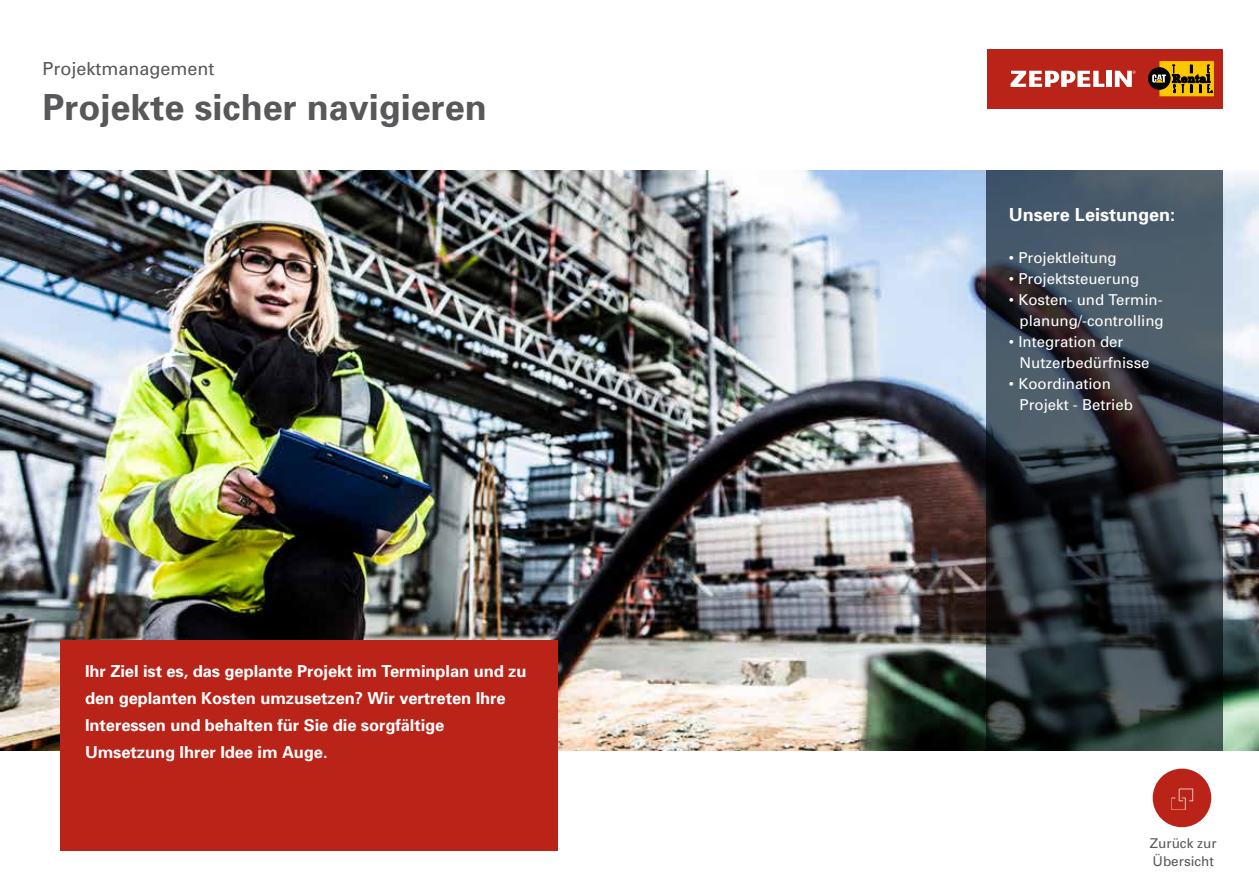
<style>
.page{position:relative;width:1259px;height:893px;background:#fff}
.page>*{position:absolute;margin:0;border:0;box-sizing:border-box;transform-origin:0 0}
.t1{font:700 36px "Univers";color:#58585a}
.t2{font:18px "Univers";color:#58585a}
.t3{font:700 18px "Univers";color:#fff}
.t4{font:700 16.5px/27px "Univers";letter-spacing:-.005em;color:#fff}
.t5{font:15px/21px "Univers";color:#fff}
.t6{font:13.5px/18px "Univers";color:#58585a}
</style>
<div class="page">
<div style="left:986px;top:49px;width:236px;height:60px;background:#ba2317"></div>
<svg style="left:1115px;top:71px;width:20px;height:16px"></svg>
<div style="left:1106px;top:71px;width:5px;height:16px;background:#fff"></div>
<svg style="left:1010px;top:71px;width:94px;height:16px"></svg>
<div style="left:1148px;top:68px;width:22px;height:21px;background:#000;border-radius:50%"></div>
<div style="left:1148px;top:68px;width:22px;height:21px;border:1px solid #000;border-radius:50%"></div>
<svg style="left:1152px;top:61px;width:62px;height:35px;background:#a57d08"></svg>
<img style="left:0;top:170px;width:1259px;height:580px">
<div style="left:61px;top:640px;width:497px;height:210px;background:#ba2317"></div>
<svg style="left:986px;top:170px;width:237px;height:581px;background:#343e46"></svg>
<img style="left:1152px;top:769px;width:59px;height:58px;border-radius:29px">
<p class="t2" style="left:43px;top:58px;width:174px">Projektmanagement</p>
<h1 class="t1" style="left:43px;top:86px;width:446px">Projekte sicher navigieren</h1>
<p class="t4" style="left:85px;top:657px;width:443px">Ihr Ziel ist es, das geplante Projekt im Terminplan und zu den geplanten Kosten umzusetzen? Wir vertreten Ihre Interessen und behalten für Sie die sorgfältige Umsetzung Ihrer Idee im Auge.</p>
<p class="t3" style="left:1009px;top:203px;width:168px">Unsere Leistungen:</p>
<p class="t5" style="left:1009px;top:247px;width:109px">• Projektleitung</p>
<p class="t5" style="left:1009px;top:268px;width:132px">• Projektsteuerung</p>
<p class="t5" style="left:1009px;top:289px;width:156px;text-align:right">• Kosten- und Termin&shy;planung/-controlling</p>
<p class="t5" style="left:1019px;top:331px;width:132px;text-indent:-11px">• Integration der<br>Nutzerbedürfnisse</p>
<p class="t5" style="left:1019px;top:373px;width:115px;text-indent:-11px">• Koordination<br>Projekt - Betrieb</p>
<p class="t6" style="left:1150px;top:834px;width:68px">Zurück zur<br>Übersicht</p>
</div>
